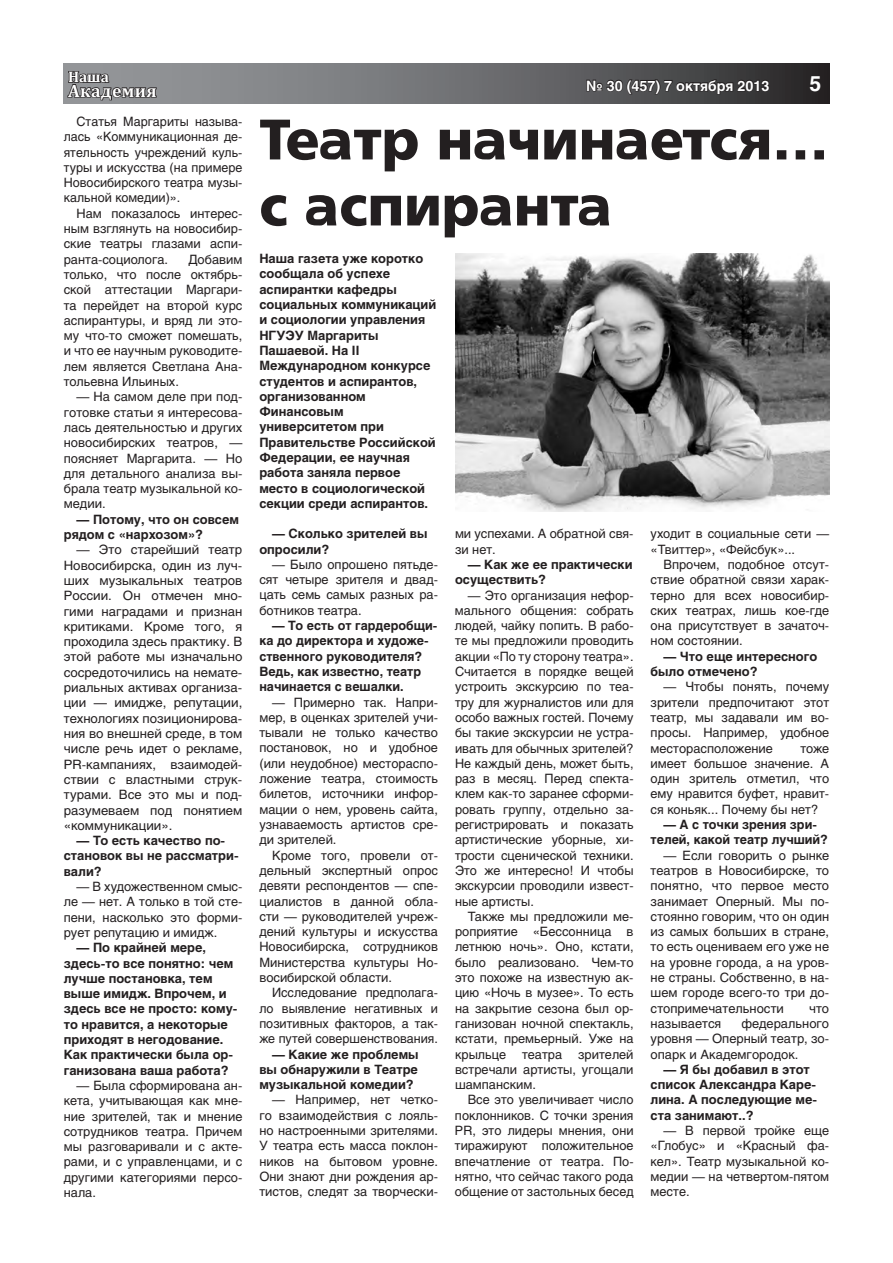
<style>
.page{position:relative;width:893px;height:1263px;background:#fff}
.page>*{position:absolute;margin:0;border:0;box-sizing:border-box;transform-origin:0 0}
.t1{font:700 57px/66px "AG Foreigner";color:#231f20}
.t2{font:700 21px "Helios";color:#fff}
.t3{font:700 17.85px "Cambria";letter-spacing:.02em;color:#fff}
.t4{font:700 15.3px "Cambria";color:#fff}
.t5{font:700 14.25px "Helios";color:#fff}
.t6{font:12.75px/15.3px "Helios";color:#231f20;text-align:justify}
.t7{font:700 12.75px/15.3px "Helios";color:#231f20}
</style>
<div class="page">
<svg style="left:64px;top:64px;width:765px;height:39px;background:#6a6b6e"></svg>
<svg style="left:66px;top:70px;width:92px;height:31px;background:#6b6b6d"></svg>
<svg style="left:586px;top:77px;width:184px;height:18px;background:#3a393a"></svg>
<img style="left:455px;top:253px;width:374px;height:258px">
<p class="t4" style="left:68px;top:66px;width:42px">Наша</p>
<h3 class="t3" style="left:68px;top:78px;width:90px">Академия</h3>
<p class="t5" style="left:586px;top:77px;width:185px">№ 30 (457) 7 октября 2013</p>
<h2 class="t2" style="left:809px;top:71px;width:13px">5</h2>
<h1 class="t1" style="left:259px;top:107px;width:571px">Театр начинается… с аспиранта</h1>
<p class="t6" style="left:64px;top:114px;width:180px;text-indent:13px">Статья Маргариты называ&shy;лась «Коммуникационная де&shy;ятельность учреждений куль&shy;туры и искусства (на примере Новосибирского театра музы&shy;кальной комедии)».</p>
<p class="t6" style="left:64px;top:205px;width:180px;text-indent:13px">Нам показалось интерес&shy;ным взглянуть на новосибир&shy;ские театры глазами аспи&shy;ранта-социолога.</p>
<p class="t7" style="left:259px;top:251px;width:178px">Наша газета уже коротко сообщала об успехе аспирантки кафедры социальных коммуникаций и социологии управления<br>НГУЭУ Маргариты<br>Пашаевой. На II<br>Международном конкурсе студентов и аспирантов, организованном<br>Финансовым университетом при<br>Правительстве Российской<br>Федерации, ее научная работа заняла первое место в социологической секции среди аспирантов.</p>
<p class="t7" style="left:259px;top:526px;width:169px;text-indent:13px">— Сколько зрителей вы опросили?</p>
<p class="t6" style="left:259px;top:557px;width:180px;text-indent:13px">— Было опрошено пятьде&shy;сят четыре зрителя и двад&shy;цать семь самых разных ра&shy;ботников театра.</p>
<p class="t7" style="left:259px;top:618px;width:179px;text-indent:13px">— То есть от гардеробщи&shy;ка до директора и художе&shy;ственного руководителя?<br>Ведь, как известно, театр начинается с вешалки.</p>
<p class="t6" style="left:259px;top:694px;width:180px;text-indent:13px">— Примерно так. Напри&shy;мер, в оценках зрителей учи&shy;тывали не только качество постановок, но и удобное (или неудобное) местораспо&shy;ложение театра, стоимость билетов, источники инфор&shy;мации о нем, уровень сайта, узнаваемость артистов сре&shy;ди зрителей.</p>
<p class="t6" style="left:259px;top:847px;width:180px;text-indent:13px">Кроме того, провели от&shy;дельный экспертный опрос девяти респондентов — спе&shy;циалистов в данной обла&shy;сти — руководителей учреж&shy;дений культуры и искусства Новосибирска, сотрудников Министерства культуры Но&shy;восибирской области.</p>
<p class="t6" style="left:259px;top:985px;width:180px;text-indent:13px">Исследование предполага&shy;ло выявление негативных и позитивных факторов, а так&shy;же путей совершенствования.</p>
<p class="t7" style="left:259px;top:1046px;width:161px;text-align:justify;text-indent:13px">— Какие же проблемы вы обнаружили в Театре музыкальной комедии?</p>
<p class="t6" style="left:259px;top:1092px;width:180px;text-indent:13px">— Например, нет четко&shy;го взаимодействия с лояль&shy;но настроенными зрителями.<br>У театра есть масса поклон&shy;ников на бытовом уровне.<br>Они знают дни рождения ар&shy;тистов, следят за творчески-</p>
<p class="t6" style="left:64px;top:251px;width:180px;text-indent:125px">Добавим только, что после октябрь&shy;ской аттестации Маргари&shy;та перейдет на второй курс аспирантуры, и вряд ли это&shy;му что-то сможет помешать, и что ее научным руководите&shy;лем является Светлана Ана&shy;тольевна Ильиных.</p>
<p class="t6" style="left:64px;top:389px;width:180px;text-indent:13px">— На самом деле при под&shy;готовке статьи я интересова&shy;лась деятельностью и других новосибирских театров, — поясняет Маргарита. — Но для детального анализа вы&shy;брала театр музыкальной ко&shy;медии.</p>
<p class="t7" style="left:64px;top:512px;width:177px;text-indent:13px">— Потому, что он совсем рядом с «нархозом»?</p>
<p class="t6" style="left:64px;top:542px;width:180px;text-indent:13px">— Это старейший театр Новосибирска, один из луч&shy;ших музыкальных театров России. Он отмечен мно&shy;гими наградами и признан критиками. Кроме того, я проходила здесь практику. В этой работе мы изначально сосредоточились на немате&shy;риальных активах организа&shy;ции — имидже, репутации, технологиях позиционирова&shy;ния во внешней среде, в том числе речь идет о рекламе, PR-кампаниях, взаимодей&shy;ствии с властными струк&shy;турами. Все это мы и под&shy;разумеваем под понятием «коммуникации».</p>
<p class="t7" style="left:64px;top:833px;width:176px;text-indent:13px">— То есть качество по&shy;становок вы не рассматри&shy;вали?</p>
<p class="t6" style="left:64px;top:879px;width:180px;text-indent:13px">— В художественном смыс&shy;ле — нет. А только в той сте&shy;пени, насколько это форми&shy;рует репутацию и имидж.</p>
<p class="t7" style="left:64px;top:940px;width:175px;text-indent:13px">— По крайней мере, здесь-то все понятно: чем лучше постановка, тем выше имидж. Впрочем, и здесь все не просто: кому&shy;то нравится, а некоторые приходят в негодование.<br>Как практически была ор&shy;ганизована ваша работа?</p>
<p class="t6" style="left:64px;top:1078px;width:180px;text-indent:13px">— Была сформирована ан&shy;кета, учитывающая как мне&shy;ние зрителей, так и мнение сотрудников театра. Причем мы разговаривали и с акте&shy;рами, и с управленцами, и с другими категориями персо&shy;нала.</p>
<p class="t6" style="left:455px;top:526px;width:180px">ми успехами. А обратной свя&shy;зи нет.</p>
<p class="t7" style="left:455px;top:557px;width:179px;text-indent:13px">— Как же ее практически осуществить?</p>
<p class="t6" style="left:455px;top:587px;width:180px;text-indent:13px">— Это организация нефор&shy;мального общения: собрать людей, чайку попить. В рабо&shy;те мы предложили проводить акции «По ту сторону театра».<br>Считается в порядке вещей устроить экскурсию по теа&shy;тру для журналистов или для особо важных гостей. Почему бы такие экскурсии не устра&shy;ивать для обычных зрителей?<br>Не каждый день, может быть, раз в месяц. Перед спекта&shy;клем как-то заранее сформи&shy;ровать группу, отдельно за&shy;регистрировать и показать артистические уборные, хи&shy;трости сценической техники.<br>Это же интересно! И чтобы экскурсии проводили извест&shy;ные артисты.</p>
<p class="t6" style="left:455px;top:908px;width:180px;text-indent:13px">Также мы предложили ме&shy;роприятие «Бессонница в летнюю ночь». Оно, кстати, было реализовано. Чем-то это похоже на известную ак&shy;цию «Ночь в музее». То есть на закрытие сезона был ор&shy;ганизован ночной спектакль, кстати, премьерный. Уже на крыльце</p>
<p class="t6" style="left:651px;top:526px;width:180px">уходит в социальные сети — «Твиттер», «Фейсбук»...</p>
<p class="t6" style="left:651px;top:557px;width:180px;text-indent:13px">Впрочем, подобное отсут&shy;ствие обратной связи харак&shy;терно для всех новосибир&shy;ских театрах, лишь кое-где она присутствует в зачаточ&shy;ном состоянии.</p>
<p class="t7" style="left:651px;top:648px;width:168px;text-indent:13px">— Что еще интересного было отмечено?</p>
<p class="t6" style="left:651px;top:679px;width:180px;text-indent:13px">— Чтобы понять, почему зрители предпочитают этот театр, мы задавали им во&shy;просы. Например, удобное месторасположение</p>
<p class="t6" style="left:651px;top:740px;width:180px;text-indent:150px">тоже имеет большое значение. А один зритель отметил, что ему нравится буфет, нравит&shy;ся коньяк... Почему бы нет?</p>
<p class="t7" style="left:651px;top:817px;width:179px;text-align:center">— А с точки зрения зри&shy;телей, какой театр лучший?</p>
<p class="t6" style="left:651px;top:847px;width:180px;text-indent:13px">— Если говорить о рынке театров в Новосибирске, то понятно, что первое место занимает Оперный. Мы по&shy;стоянно говорим, что он один из самых больших в стране, то есть оцениваем его уже не на уровне города, а на уров&shy;не страны. Собственно, в на&shy;шем городе всего-то три до&shy;стопримечательности</p>
<p class="t6" style="left:809px;top:1000px;width:21px">что</p>
<p class="t6" style="left:651px;top:1016px;width:180px;text-indent:91px">федерального уровня — Оперный театр, зо&shy;опарк и Академгородок.</p>
<p class="t7" style="left:651px;top:1062px;width:168px;text-indent:13px">— Я бы добавил в этот список Александра Каре&shy;лина. А последующие ме&shy;ста занимают..?</p>
<p class="t6" style="left:651px;top:1123px;width:180px;text-indent:13px">— В первой тройке еще «Глобус» и «Красный фа&shy;кел». Театр музыкальной ко&shy;медии — на четвертом-пятом месте.</p>
<p class="t6" style="left:651px;top:1016px;width:72px">называется</p>
<p class="t6" style="left:455px;top:1046px;width:180px;text-indent:123px">зрителей встречали артисты, угощали шампанским.</p>
<p class="t6" style="left:455px;top:1092px;width:180px;text-indent:13px">Все это увеличивает число поклонников. С точки зрения PR, это лидеры мнения, они тиражируют положительное впечатление от театра. По&shy;нятно, что сейчас такого рода общение от застольных бесед</p>
<p class="t6" style="left:522px;top:1046px;width:42px">театра</p>
</div>
